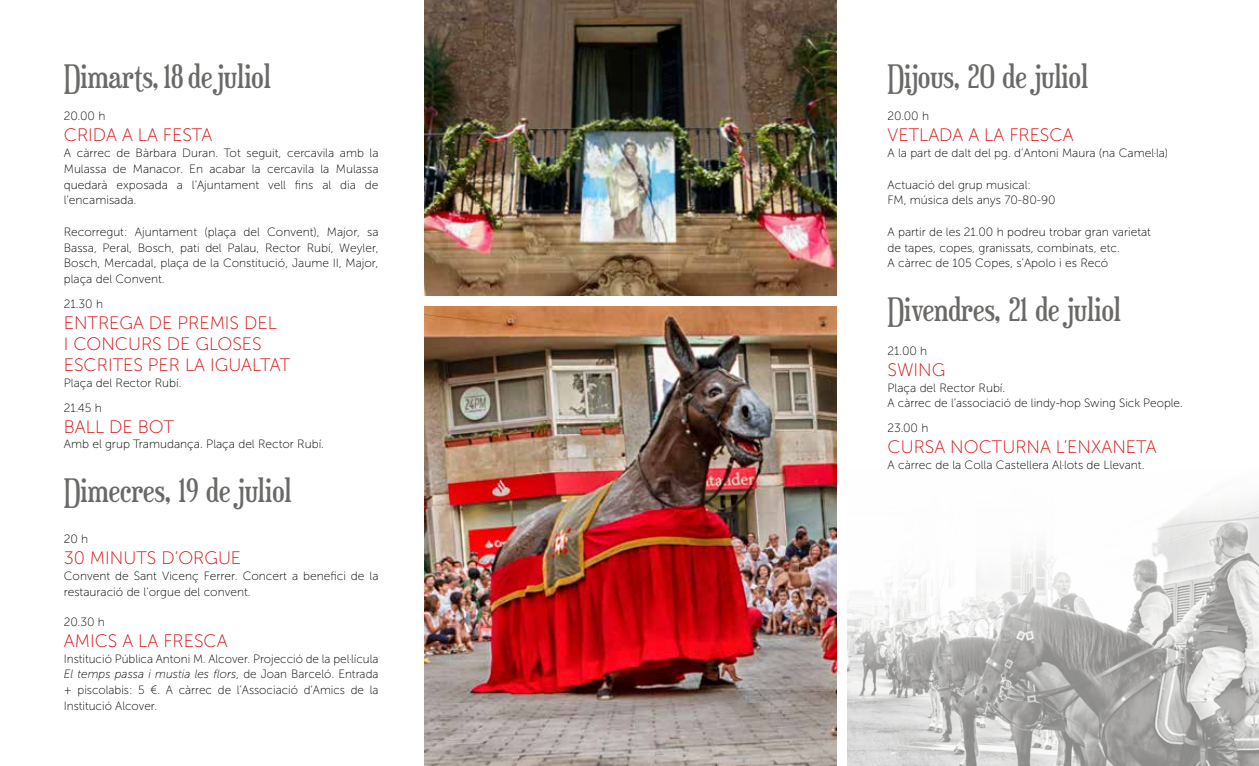
<style>
.page{position:relative;width:1259px;height:766px;background:#fff}
.page>*{position:absolute;margin:0;border:0;box-sizing:border-box;transform-origin:0 0}
.t1{font:31.5px "Euphorigenic";color:#6a6967}
.t2{font:18px/21px "Museo Sans 100";color:#d60a0b}
.t3{font:12px/15.8px "Museo Sans 100";color:#000}
.s1{font-style:italic}
</style>
<div class="page">
<img style="left:847px;top:501px;width:412px;height:264px">
<img style="left:424px;top:306px;width:412px;height:459px">
<img style="left:424px;top:0;width:412px;height:295px">
<h1 class="t1" style="left:64px;top:57px;width:209px">Dimarts, 18 dejuliol</h1>
<p class="t3" style="left:64px;top:108px;width:43px">20.00 h</p>
<h2 class="t2" style="left:64px;top:125px;width:150px">CRIDA A LA FESTA</h2>
<p class="t3" style="left:64px;top:145px;width:316px;text-align:justify">A càrrec de Bàrbara Duran. Tot seguit, cercavila amb la Mulassa de Manacor. En acabar la cercavila la Mulassa quedarà exposada a l’Ajuntament vell fins al dia de l’encamisada.</p>
<p class="t3" style="left:64px;top:224px;width:316px;text-align:justify">Recorregut: Ajuntament (plaça del Convent), Major, sa Bassa, Peral, Bosch, pati del Palau, Rector Rubí, Weyler, Bosch, Mercadal, plaça de la Constitució, Jaume II, Major, plaça del Convent.</p>
<p class="t3" style="left:64px;top:296px;width:41px">21.30 h</p>
<h2 class="t2" style="left:64px;top:312px;width:228px">ENTREGA DE PREMIS DEL<br>I CONCURS DE GLOSES<br>ESCRITES PER LA IGUALTAT</h2>
<p class="t3" style="left:64px;top:370px;width:119px;line-height:24.8px">Plaça del Rector Rubí.<br>21.45 h</p>
<h2 class="t2" style="left:64px;top:416px;width:112px">BALL DE BOT</h2>
<p class="t3" style="left:64px;top:436px;width:262px">Amb el grup Tramudança. Plaça del Rector Rubí.</p>
<h1 class="t1" style="left:64px;top:471px;width:230px">Dimecres, 19 de juliol</h1>
<p class="t3" style="left:64px;top:531px;width:26px">20 h</p>
<h2 class="t2" style="left:64px;top:547px;width:179px">30 MINUTS D’ORGUE</h2>
<p class="t3" style="left:64px;top:568px;width:316px">Convent de Sant Vicenç Ferrer. Concert a benefici de la restauració de l’orgue del convent.</p>
<p class="t3" style="left:64px;top:613px;width:43px">20.30 h</p>
<h2 class="t2" style="left:64px;top:630px;width:165px">AMICS A LA FRESCA</h2>
<p class="t3" style="left:64px;top:650px;width:316px;text-align:justify">Institució Pública Antoni M. Alcover. Projecció de la pel·lícula <span class="s1">El temps passa i mustia les flors</span>, de Joan Barceló. Entrada + piscolabis: 5 €. A càrrec de l’Associació d’Amics de la Institució Alcover.</p>
<h1 class="t1" style="left:887px;top:57px;width:202px">Dijous, 20 de juliol</h1>
<p class="t3" style="left:887px;top:108px;width:43px">20.00 h</p>
<h2 class="t2" style="left:887px;top:125px;width:188px">VETLADA A LA FRESCA</h2>
<p class="t3" style="left:887px;top:145px;width:282px">A la part de dalt del pg. d’Antoni Maura (na Camel·la)</p>
<p class="t3" style="left:887px;top:177px;width:170px">Actuació del grup musical:<br>FM, música dels anys 70-80-90</p>
<p class="t3" style="left:887px;top:224px;width:265px">A partir de les 21.00 h podreu trobar gran varietat de tapes, copes, granissats, combinats, etc.<br>A càrrec de 105 Copes, s’Apolo i es Recó</p>
<h1 class="t1" style="left:887px;top:290px;width:235px">Divendres, 21 de juliol</h1>
<p class="t3" style="left:887px;top:343px;width:41px">21.00 h</p>
<h2 class="t2" style="left:887px;top:359px;width:59px">SWING</h2>
<p class="t3" style="left:887px;top:379px;width:297px">Plaça del Rector Rubí.<br>A càrrec de l’associació de lindy-hop Swing Sick People.</p>
<p class="t3" style="left:887px;top:420px;width:42px">23.00 h</p>
<h2 class="t2" style="left:887px;top:436px;width:271px">CURSA NOCTURNA L’ENXANETA</h2>
<p class="t3" style="left:887px;top:457px;width:258px">A càrrec de la Colla Castellera Al·lots de Llevant.</p>
</div>
